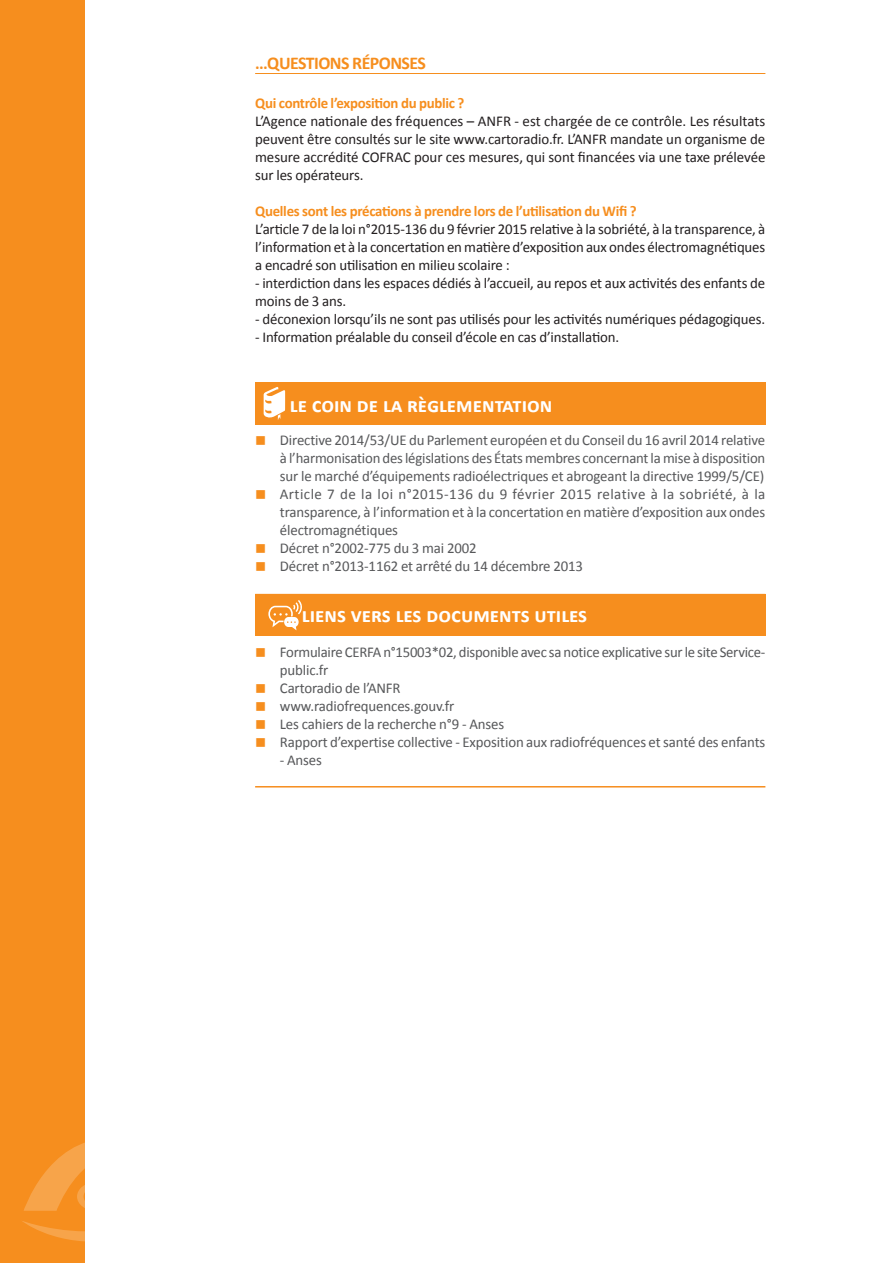
<style>
.page{position:relative;width:893px;height:1263px;background:#fff}
.page>*{position:absolute;margin:0;border:0;box-sizing:border-box;transform-origin:0 0}
.t1{font:700 21px "Calibri";color:#fff}
.t2{font:700 18px "Calibri";letter-spacing:-.03em;color:#f68e1e}
.t3{font:15px/18px "Calibri";letter-spacing:-.01em;color:#57585a;text-align:justify}
.t4{font:15px/18px "Calibri";letter-spacing:-.01em;color:#231f20;text-align:justify}
.t5{font:700 15px "Calibri";letter-spacing:-.02em;color:#f68e1e}
.s1{color:#f68e1e}
</style>
<div class="page">
<div style="left:0;top:0;width:85px;height:1263px;background:#f68e1e"></div>
<svg style="left:22px;top:1142px;width:63px;height:100px"></svg>
<div style="left:255px;top:382px;width:510px;height:43px;background:#f68e1e"></div>
<svg style="left:264px;top:387px;width:21px;height:33px"></svg>
<div style="left:255px;top:594px;width:510px;height:42px;background:#f68e1e"></div>
<hr style="left:255px;top:786px;width:510px;height:1px;background:#f68e1e">
<svg style="left:268px;top:600px;width:34px;height:30px"></svg>
<hr style="left:255px;top:73px;width:510px;height:1px;background:#f68e1e">
<p class="t2" style="left:255px;top:51px;width:172px">…QUESTIONS RÉPONSES</p>
<p class="t5" style="left:255px;top:93px;width:211px">Qui contrôle l’exposition du public ?</p>
<p class="t4" style="left:255px;top:112px;width:512px">L’Agence nationale des fréquences – ANFR - est chargée de ce contrôle. Les résultats peuvent être consultés sur le site www.cartoradio.fr. L’ANFR mandate un organisme de mesure accrédité COFRAC pour ces mesures, qui sont financées via une taxe prélevée sur les opérateurs.</p>
<p class="t5" style="left:255px;top:201px;width:383px">Quelles sont les précations à prendre lors de l’utilisation du Wifi ?</p>
<p class="t4" style="left:255px;top:220px;width:512px">L’article 7 de la loi n°2015-136 du 9 février 2015 relative à la sobriété, à la transparence, à l’information et à la concertation en matière d’exposition aux ondes électromagnétiques a encadré son utilisation en milieu scolaire :</p>
<p class="t4" style="left:255px;top:274px;width:512px">- interdiction dans les espaces dédiés à l’accueil, au repos et aux activités des enfants de moins de 3 ans.</p>
<p class="t4" style="left:255px;top:310px;width:512px">- déconexion lorsqu’ils ne sont pas utilisés pour les activités numériques pédagogiques.</p>
<p class="t4" style="left:255px;top:328px;width:366px">- Information préalable du conseil d’école en cas d’installation.</p>
<p class="t1" style="left:290px;top:391px;width:264px">le coin de la règlementation</p>
<p class="t3" style="left:280px;top:431px;width:487px;text-indent:-25px"><span class="s1">■</span> Directive 2014/53/UE du Parlement européen et du Conseil du 16 avril 2014 relative à l’harmonisation des législations des États membres concernant la mise à disposition sur le marché d’équipements radioélectriques et abrogeant la directive 1999/5/CE)</p>
<p class="t3" style="left:280px;top:485px;width:487px;text-indent:-25px"><span class="s1">■</span> Article 7 de la loi n°2015-136 du 9 février 2015 relative à la sobriété, à la transparence, à l’information et à la concertation en matière d’exposition aux ondes électromagnétiques</p>
<p class="t3" style="left:255px;top:539px;width:223px"><span class="s1">■</span> Décret n°2002-775 du 3 mai 2002</p>
<p class="t3" style="left:255px;top:557px;width:330px"><span class="s1">■</span> Décret n°2013-1162 et arrêté du 14 décembre 2013</p>
<p class="t1" style="left:302px;top:601px;width:287px">liens vers les documents utiles</p>
<p class="t3" style="left:280px;top:642px;width:487px;text-indent:-25px"><span class="s1">■</span> Formulaire CERFA n°15003*02, disponible avec sa notice explicative sur le site Service&shy;public.fr</p>
<p class="t3" style="left:255px;top:678px;width:147px"><span class="s1">■</span> Cartoradio de l’ANFR</p>
<p class="t3" style="left:255px;top:696px;width:201px"><span class="s1">■</span> www.radiofrequences.gouv.fr</p>
<p class="t3" style="left:255px;top:714px;width:251px"><span class="s1">■</span> Les cahiers de la recherche n°9 - Anses</p>
<p class="t3" style="left:255px;top:732px;width:512px"><span class="s1">■</span> Rapport d’expertise collective - Exposition aux radiofréquences et santé des enfants</p>
<p class="t3" style="left:280px;top:750px;width:44px">- Anses</p>
</div>
